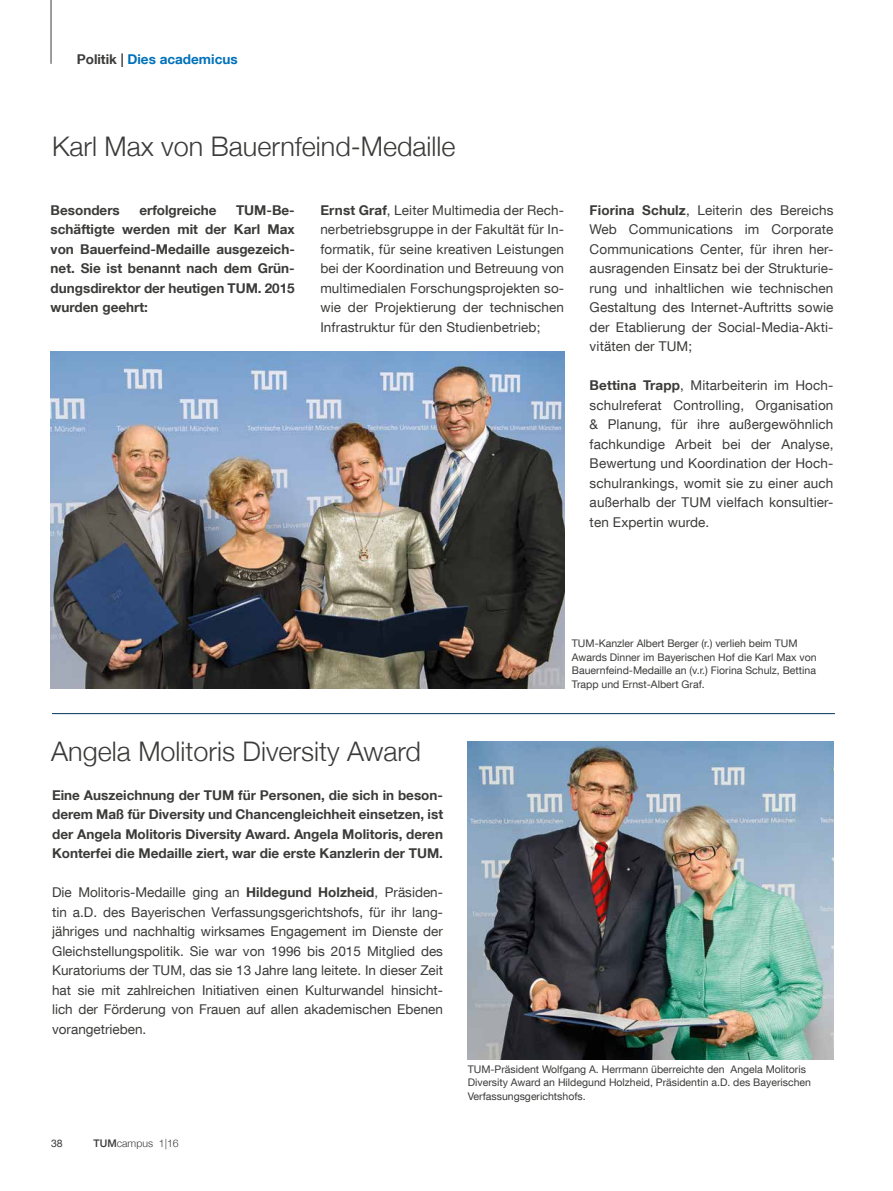
<style>
.page{position:relative;width:893px;height:1191px;background:#fff}
.page>*{position:absolute;margin:0;border:0;box-sizing:border-box;transform-origin:0 0}
.t1{font:300 27px "Helvetica Neue";color:#3b3b3a}
.t2{font:13.5px/19.5px "TUM Neue Helvetica";letter-spacing:.01em;color:#3b3b3a;text-align:justify}
.t3{font:700 13.5px/19.5px "TUM Neue Helvetica";color:#3b3b3a;text-align:justify}
.t4{font:700 13.5px "TUM Neue Helvetica";color:#0071bb}
.t5{font:10.5px/13.5px "TUM Neue Helvetica";color:#3b3b3a}
.t6{font:300 10.5px "Helvetica Neue";color:#3b3b3a}
.s1{color:#3b3b3a}
.s2{font-weight:700}
.s3{font-weight:500}
</style>
<div class="page">
<hr style="left:51px;top:0;width:1px;height:64px;background:#3b3b3a">
<img style="left:468px;top:741px;width:365px;height:318px">
<img style="left:51px;top:351px;width:513px;height:338px">
<hr style="left:52px;top:713px;width:783px;height:1px;background:#003456">
<p class="t4" style="left:77px;top:50px;width:162px"><span class="s1">Politik |</span> Dies academicus</p>
<h1 class="t1" style="left:52px;top:125px;width:405px">Karl Max von Bauernfeind-Medaille</h1>
<p class="t3" style="left:51px;top:200px;width:246px;text-indent:185px">TUM-Be&shy;schäftigte werden mit der Karl Max von Bauerfeind-Medaille ausgezeich&shy;net. Sie ist benannt nach dem Grün&shy;dungsdirektor der heutigen TUM. 2015 wurden geehrt:</p>
<p class="t3" style="left:51px;top:200px;width:71px">Besonders</p>
<p class="t3" style="left:139px;top:200px;width:79px">erfolgreiche</p>
<p class="t2" style="left:320px;top:200px;width:245px"><span class="s2">Ernst Graf</span>, Leiter Multimedia der Rech&shy;nerbetriebsgruppe in der Fakultät für In&shy;formatik, für seine kreativen Leistungen bei der Koordination und Betreuung von multimedialen Forschungsprojekten so&shy;wie der Projektierung der technischen Infrastruktur für den Studienbetrieb;</p>
<p class="t2" style="left:590px;top:200px;width:245px"><span class="s2">Fiorina Schulz</span>, Leiterin des Bereichs Web Communications im Corporate Communications Center, für ihren her&shy;ausragenden Einsatz bei der Strukturie&shy;rung und inhaltlichen wie technischen Gestaltung des Internet-Auftritts sowie der Etablierung der Social-Media-Akti&shy;vitäten der TUM;</p>
<p class="t2" style="left:590px;top:375px;width:245px"><span class="s2">Bettina Trapp</span>, Mitarbeiterin im Hoch&shy;schulreferat Controlling, Organisation &amp; Planung, für ihre außergewöhnlich fachkundige Arbeit bei der Analyse, Bewertung und Koordination der Hoch&shy;schulrankings, womit sie zu einer auch außerhalb der TUM vielfach konsultier&shy;ten Expertin wurde.</p>
<h1 class="t1" style="left:51px;top:729px;width:371px">Angela Molitoris Diversity Award</h1>
<p class="t3" style="left:52px;top:785px;width:392px">Eine Auszeichnung der TUM für Personen, die sich in beson&shy;derem Maß für Diversity und Chancengleichheit einsetzen, ist der Angela Molitoris Diversity Award. Angela Molitoris, deren Konterfei die Medaille ziert, war die erste Kanzlerin der TUM.</p>
<p class="t2" style="left:52px;top:882px;width:392px">Die Molitoris-Medaille ging an <span class="s2">Hildegund Holzheid</span>, Präsiden&shy;tin a.D. des Bayerischen Verfassungsgerichtshofs, für ihr lang&shy;jähriges und nachhaltig wirksames Engagement im Dienste der Gleichstellungspolitik. Sie war von 1996 bis 2015 Mitglied des Kuratoriums der TUM, das sie 13 Jahre lang leitete. In dieser Zeit hat sie mit zahlreichen Initiativen einen Kulturwandel hinsicht&shy;lich der Förderung von Frauen auf allen akademischen Ebenen vorangetrieben.</p>
<p class="t5" style="left:572px;top:636px;width:246px">TUM-Kanzler Albert Berger (r.) verlieh beim TUM Awards Dinner im Bayerischen Hof die Karl Max von Bauernfeind-Medaille an (v.r.) Fiorina Schulz, Bettina Trapp und Ernst-Albert Graf.</p>
<p class="t5" style="left:51px;top:1136px;width:13px">38</p>
<p class="t6" style="left:94px;top:1135px;width:87px"><span class="s3">TUM</span>campus 1|16</p>
<p class="t5" style="left:468px;top:1062px;width:345px">TUM-Präsident Wolfgang A. Herrmann überreichte den Angela Molitoris<br>Diversity Award an Hildegund Holzheid, Präsidentin a.D. des Bayerischen<br>Verfassungsgerichtshofs.</p>
</div>
